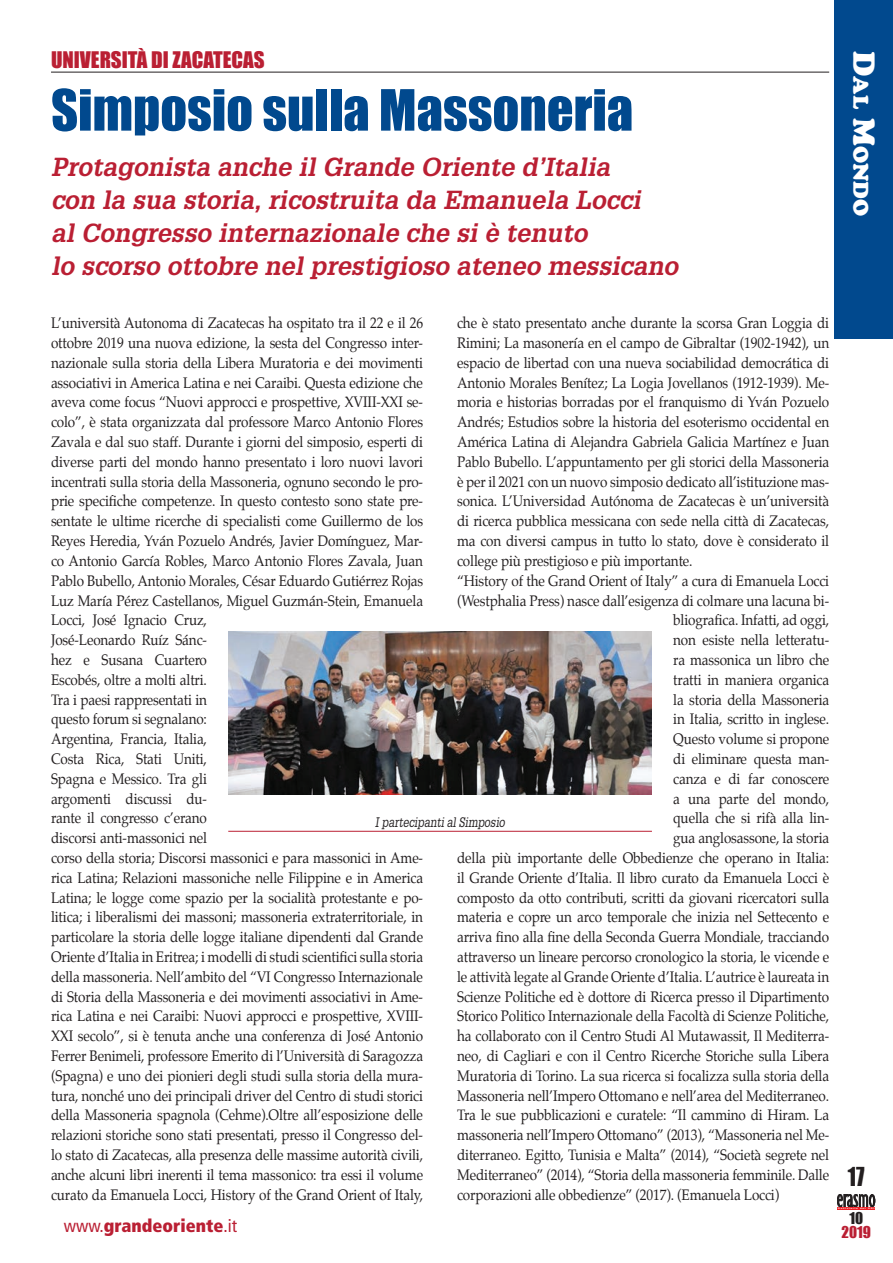
<style>
.page{position:relative;width:893px;height:1263px;background:#fff}
.page>*{position:absolute;margin:0;border:0;box-sizing:border-box;transform-origin:0 0}
._02-Titolo_35{font:52.5px "Impact";color:#01498e}
._03-Sottotitolo_35{font:italic 700 25.5px/33px "Glypha";color:#ba1f33}
.t1{font:24px "Impact";color:#231f20;scale:.9 1}
._01-Occhiello{font:21px "Impact";color:#ba1f33}
.t2{font:21px "Cooper Black Std";color:#fff}
.t3{font:900 condensed 18px "Frutiger";color:#ba1f33}
._04-corpo_testo_10{font:15px/19.8px "Palatino";letter-spacing:-.01em;color:#231f20;scale:.9 1}
.t4{font:15px "Impact";color:#ba1f33}
.t5{font:15px "Impact";color:#231f20}
._06-didascalia_immag{font:italic 13.5px "Glypha";color:#231f20;scale:.8 1}
.t6{font:700 2.1px "Officina Sans";letter-spacing:.2em;color:#fff;scale:1.53 1}
.s1{font-size:30px}
.s2{font-weight:400}
</style>
<div class="page">
<div style="left:834px;top:0;width:59px;height:338px;background:#01498e"></div>
<svg style="left:837px;top:1194px;width:38px;height:13px"></svg>
<hr style="left:837px;top:1207px;width:38px;height:2px;background:#ee1d23">
<hr style="left:51px;top:72px;width:778px;height:1px;background:#231f20">
<img style="left:228px;top:631px;width:424px;height:164px">
<hr style="left:228px;top:831px;width:424px;height:1px;background:#ba1f33">
<p class="_01-Occhiello" style="left:51px;top:43px;width:215px">UNIVERSITÀ DI ZACATECAS</p>
<p class="_02-Titolo_35" style="left:51px;top:69px;width:584px">Simposio sulla Massoneria</p>
<p class="_03-Sottotitolo_35" style="left:51px;top:150px;width:629px">Protagonista anche il Grande Oriente d’Italia<br>con la sua storia, ricostruita da Emanuela Locci<br>al Congresso internazionale che si è tenuto<br>lo scorso ottobre nel prestigioso ateneo messicano</p>
<h3 class="t2" style="left:873px;top:51px;width:167px;rotate:90deg"><span class="s1">D</span>al <span class="s1">M</span>ondo</h3>
<p class="_04-corpo_testo_10" style="left:51px;top:313px;width:415px">L’università Autonoma di Zacatecas ha ospitato tra il 22 e il 26 ottobre 2019 una nuova edizione, la sesta del Congresso inter&shy;nazionale sulla storia della Libera Muratoria e dei movimenti associativi in America Latina e nei Caraibi. Questa edizione che aveva come focus “Nuovi approcci e prospettive, XVIII-XXI se&shy;colo”, è stata organizzata dal professore Marco Antonio Flores Zavala e dal suo staff. Durante i giorni del simposio, esperti di diverse parti del mondo hanno presentato i loro nuovi lavori incentrati sulla storia della Massoneria, ognuno secondo le pro&shy;prie specifiche competenze. In questo contesto sono state pre&shy;sentate le ultime ricerche di specialisti come Guillermo de los Reyes Heredia, Yván Pozuelo Andrés, Javier Domínguez, Mar&shy;co Antonio García Robles, Marco Antonio Flores Zavala, Juan Pablo Bubello, Antonio Morales, César Eduardo Gutiérrez Rojas Luz María Pérez Castellanos, Miguel Guzmán-Stein, Emanuela Locci, José Ignacio Cruz,<br>José-Leonardo Ruíz Sánc-<br>hez e Susana Cuartero<br>Escobés, oltre a molti altri.<br>Tra i paesi rappresentati in<br>questo forum si segnalano:<br>Argentina, Francia, Italia,<br>Costa Rica, Stati Uniti,<br>Spagna e Messico. Tra gli<br>argomenti discussi du-<br>rante il congresso c’erano<br>discorsi anti-massonici nel<br>corso della storia; Discorsi massonici e para massonici in Ame&shy;rica Latina; Relazioni massoniche nelle Filippine e in America Latina; le logge come spazio per la socialità protestante e po&shy;litica; i liberalismi dei massoni; massoneria extraterritoriale, in particolare la storia delle logge italiane dipendenti dal Grande Oriente d’Italia in Eritrea; i modelli di studi scientifici sulla storia della massoneria. Nell’ambito del “VI Congresso Internazionale di Storia della Massoneria e dei movimenti associativi in Ame&shy;rica Latina e nei Caraibi: Nuovi approcci e prospettive, XVIII-XXI secolo”, si è tenuta anche una conferenza di José Antonio Ferrer Benimeli, professore Emerito di l’Università di Saragozza (Spagna) e uno dei pionieri degli studi sulla storia della mura&shy;tura, nonché uno dei principali driver del Centro di studi storici della Massoneria spagnola (Cehme).Oltre all’esposizione delle relazioni storiche sono stati presentati, presso il Congresso del&shy;lo stato di Zacatecas, alla presenza delle massime autorità civili, anche alcuni libri inerenti il tema massonico: tra essi il volume curato da Emanuela Locci, History of the Grand Orient of Italy,</p>
<p class="_04-corpo_testo_10" style="left:457px;top:313px;width:415px;text-align:justify">che è stato presentato anche durante la scorsa Gran Loggia di Rimini; La masonería en el campo de Gibraltar (1902-1942), un espacio de libertad con una nueva sociabilidad democrática di Antonio Morales Benítez; La Logia Jovellanos (1912-1939). Me&shy;moria e historias borradas por el franquismo di Yván Pozuelo Andrés; Estudios sobre la historia del esoterismo occidental en América Latina di Alejandra Gabriela Galicia Martínez e Juan Pablo Bubello. L’appuntamento per gli storici della Massoneria è per il 2021 con un nuovo simposio dedicato all’istituzione mas&shy;sonica. L’Universidad Autónoma de Zacatecas è un’università di ricerca pubblica messicana con sede nella città di Zacatecas, ma con diversi campus in tutto lo stato, dove è considerato il college più prestigioso e più importante.</p>
<p class="_04-corpo_testo_10" style="left:457px;top:571px;width:415px">“History of the Grand Orient of Italy” a cura di Emanuela Locci</p>
<p class="_04-corpo_testo_10" style="left:457px;top:590px;width:415px">(Westphalia Press) nasce dall’esigenza di colmare una lacuna bi-</p>
<p class="_04-corpo_testo_10" style="left:673px;top:610px;width:175px">bliografica. Infatti, ad oggi,</p>
<p class="_04-corpo_testo_10" style="left:673px;top:630px;width:175px">non esiste nella letteratu-</p>
<p class="_04-corpo_testo_10" style="left:673px;top:650px;width:175px">ra massonica un libro che</p>
<p class="_04-corpo_testo_10" style="left:673px;top:670px;width:175px">tratti in maniera organica</p>
<p class="_04-corpo_testo_10" style="left:673px;top:689px;width:175px">la storia della Massoneria</p>
<p class="_04-corpo_testo_10" style="left:673px;top:709px;width:175px">in Italia, scritto in inglese.</p>
<p class="_04-corpo_testo_10" style="left:673px;top:729px;width:175px">Questo volume si propone</p>
<p class="_04-corpo_testo_10" style="left:673px;top:749px;width:175px">di eliminare questa man-</p>
<p class="_04-corpo_testo_10" style="left:673px;top:769px;width:175px">canza e di far conoscere</p>
<p class="_04-corpo_testo_10" style="left:673px;top:788px;width:175px">a una parte del mondo,</p>
<p class="_04-corpo_testo_10" style="left:673px;top:808px;width:175px">quella che si rifà alla lin-</p>
<p class="_04-corpo_testo_10" style="left:673px;top:828px;width:175px">gua anglosassone, la storia</p>
<p class="_04-corpo_testo_10" style="left:457px;top:848px;width:415px">della più importante delle Obbedienze che operano in Italia:</p>
<p class="_04-corpo_testo_10" style="left:457px;top:868px;width:415px">il Grande Oriente d’Italia. Il libro curato da Emanuela Locci è</p>
<p class="_04-corpo_testo_10" style="left:457px;top:887px;width:415px">composto da otto contributi, scritti da giovani ricercatori sulla</p>
<p class="_04-corpo_testo_10" style="left:457px;top:907px;width:415px">materia e copre un arco temporale che inizia nel Settecento e</p>
<p class="_04-corpo_testo_10" style="left:457px;top:927px;width:415px">arriva fino alla fine della Seconda Guerra Mondiale, tracciando</p>
<p class="_04-corpo_testo_10" style="left:457px;top:947px;width:415px">attraverso un lineare percorso cronologico la storia, le vicende e</p>
<p class="_04-corpo_testo_10" style="left:457px;top:967px;width:415px">le attività legate al Grande Oriente d’Italia. L’autrice è laureata in</p>
<p class="_04-corpo_testo_10" style="left:457px;top:986px;width:415px">Scienze Politiche ed è dottore di Ricerca presso il Dipartimento</p>
<p class="_04-corpo_testo_10" style="left:457px;top:1006px;width:415px">Storico Politico Internazionale della Facoltà di Scienze Politiche,</p>
<p class="_04-corpo_testo_10" style="left:457px;top:1026px;width:415px">ha collaborato con il Centro Studi Al Mutawassit, Il Mediterra-</p>
<p class="_04-corpo_testo_10" style="left:457px;top:1046px;width:415px">neo, di Cagliari e con il Centro Ricerche Storiche sulla Libera</p>
<p class="_04-corpo_testo_10" style="left:457px;top:1066px;width:415px">Muratoria di Torino. La sua ricerca si focalizza sulla storia della</p>
<p class="_04-corpo_testo_10" style="left:457px;top:1085px;width:415px">Massoneria nell’Impero Ottomano e nell’area del Mediterraneo.</p>
<p class="_04-corpo_testo_10" style="left:457px;top:1105px;width:415px">Tra le sue pubblicazioni e curatele: “Il cammino di Hiram. La</p>
<p class="_04-corpo_testo_10" style="left:457px;top:1125px;width:415px">massoneria nell’Impero Ottomano” (2013), “Massoneria nel Me-</p>
<p class="_04-corpo_testo_10" style="left:457px;top:1145px;width:415px">diterraneo. Egitto, Tunisia e Malta” (2014), “Società segrete nel</p>
<p class="_04-corpo_testo_10" style="left:457px;top:1165px;width:415px">Mediterraneo” (2014), “Storia della massoneria femminile. Dalle</p>
<p class="_04-corpo_testo_10" style="left:457px;top:1184px;width:359px">corporazioni alle obbedienze” (2017). (Emanuela Locci)</p>
<p class="_06-didascalia_immag" style="left:375px;top:814px;width:163px">I partecipanti al Simposio</p>
<p class="t3" style="left:64px;top:1215px;width:175px"><span class="s2">www.</span>grandeoriente<span class="s2">.it</span></p>
<h3 class="t1" style="left:848px;top:1158px;width:20px">17</h3>
<p class="t5" style="left:849px;top:1207px;width:15px">10</p>
<p class="t4" style="left:841px;top:1220px;width:31px">2019</p>
<p class="t6" style="left:838px;top:1207px;width:25px">Notiziario del GOI</p>
</div>
